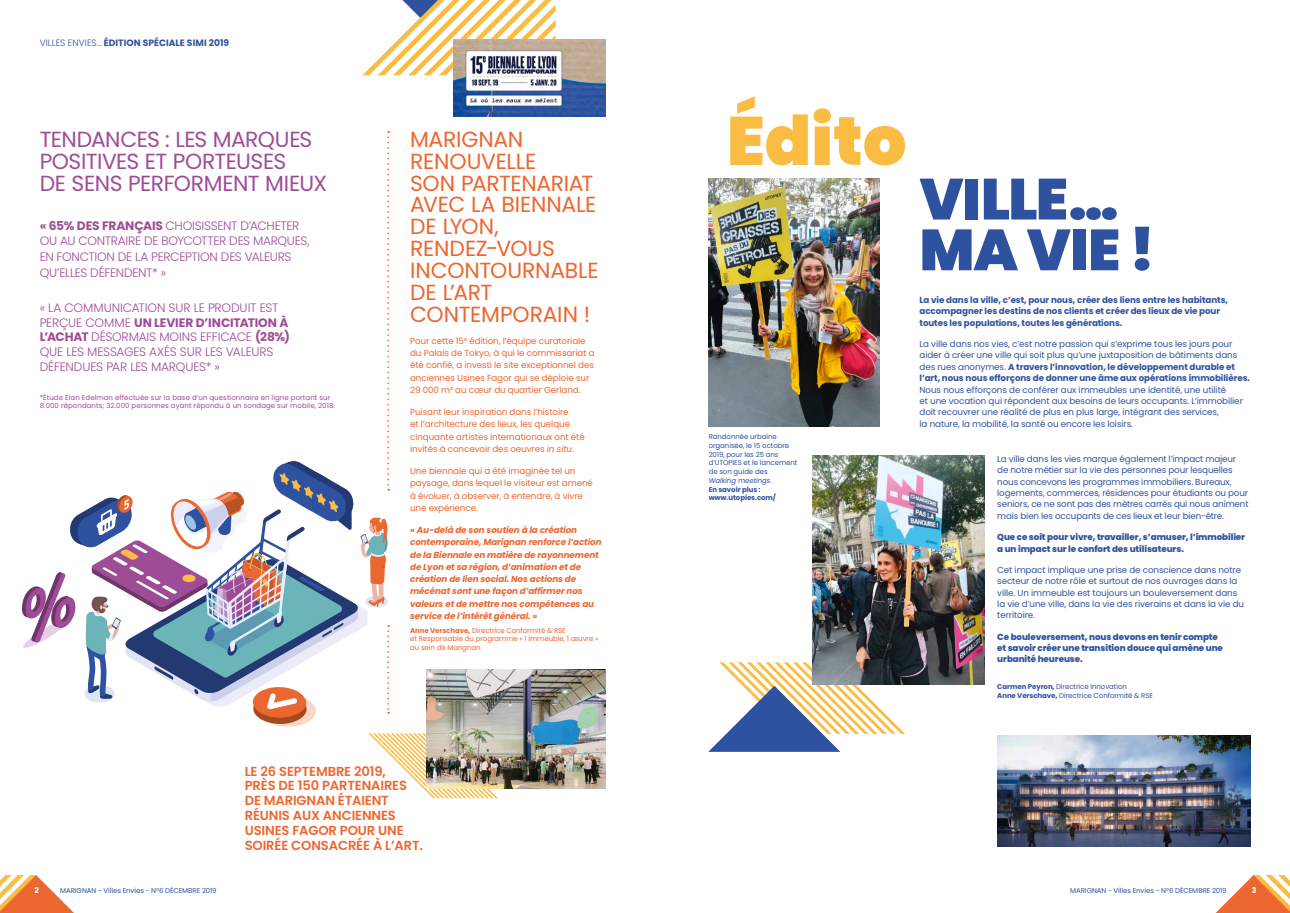
<style>
.page{position:relative;width:1290px;height:913px;background:#fff}
.page>*{position:absolute;margin:0;border:0;box-sizing:border-box;transform-origin:0 0}
.t1{font:900 68.25px "Poppins";color:#fbbc43}
.t2{font:900 57.75px/50.8px "Poppins";letter-spacing:-.02em;color:#2f52a0}
.t3{font:21.88px/21.9px "Poppins";letter-spacing:-.01em;color:#ec6730}
.t4{font:21.88px/21.9px "Poppins";letter-spacing:-.025em;color:#9f4c97}
.t5{font:600 13.12px/14.9px "Poppins";letter-spacing:-.01em;color:#ec6730}
.t6{font:300 12.25px/14.9px "Poppins";letter-spacing:-.02em;color:#9f4c97}
.t7{font:700 9.19px "Poppins";letter-spacing:.005em;color:#2f52a0}
.t8{font:8.75px/11.4px "Poppins";letter-spacing:-.01em;color:#2f52a0}
.t9{font:8.75px/12.2px "Poppins";letter-spacing:-.01em;color:#ec6730}
.t10{font:italic 700 8.75px/12.2px "Poppins";letter-spacing:-.01em;color:#ec6730}
.t11{font:800 8.75px/11.4px "Poppins";letter-spacing:-.01em;color:#2f52a0}
.t12{font:700 8.75px/11.4px "Poppins";letter-spacing:-.01em;color:#2f52a0}
.t13{font:700 7.88px "Poppins";color:#fff}
.t14{font:7px/8.8px "Poppins";letter-spacing:-.01em;color:#2f52a0}
.t15{font:7px/8.8px "Poppins";letter-spacing:.01em;color:#9f4c97}
.t16{font:7px/8.8px "Poppins";letter-spacing:-.01em;color:#ec6730}
.s1{font-weight:300}
.s2{font-weight:700}
.s3{font-style:italic}
</style>
<div class="page">
<svg style="left:708px;top:662px;width:197px;height:90px"></svg>
<svg style="left:368px;top:733px;width:130px;height:65px"></svg>
<img style="left:813px;top:456px;width:171px;height:228px">
<img style="left:427px;top:669px;width:178px;height:119px">
<svg style="left:0;top:875px;width:74px;height:38px"></svg>
<svg style="left:1215px;top:875px;width:75px;height:38px"></svg>
<svg style="left:363px;top:0;width:193px;height:75px"></svg>
<svg style="left:22px;top:131px;width:367px;height:596px"></svg>
<img style="left:709px;top:179px;width:171px;height:248px">
<img style="left:997px;top:735px;width:253px;height:111px">
<img style="left:454px;top:40px;width:151px;height:77px">
<p class="t7" style="left:40px;top:38px;width:191px"><span class="s1">VILLES ENVIES…</span> ÉDITION SPÉCIALE SIMI 2019</p>
<h3 class="t4" style="left:40px;top:128px;width:289px">TENDANCES : LES MARQUES<br>POSITIVES ET PORTEUSES<br>DE SENS PERFORMENT MIEUX</h3>
<h3 class="t6" style="left:40px;top:217px;width:271px;line-height:15.8px"><span class="s2">« 65% DES FRANÇAIS</span> CHOISISSENT D’ACHETER OU AU CONTRAIRE DE BOYCOTTER DES MARQUES, EN FONCTION DE LA PERCEPTION DES VALEURS QU’ELLES DÉFENDENT* »</h3>
<h3 class="t6" style="left:40px;top:300px;width:252px">« LA COMMUNICATION SUR LE PRODUIT EST PERÇUE COMME <span class="s2">UN LEVIER D’INCITATION À L’ACHAT</span> DÉSORMAIS MOINS EFFICACE <span class="s2">(28%)<br></span>QUE LES MESSAGES AXÉS SUR LES VALEURS DÉFENDUES PAR LES MARQUES* »</h3>
<p class="t15" style="left:40px;top:393px;width:297px">*Étude Elan Edelman effectuée sur la base d’un questionnaire en ligne portant sur<br>8.000 répondants; 32.000 personnes ayant répondu à un sondage sur mobile, 2018.</p>
<h3 class="t3" style="left:410px;top:128px;width:190px">MARIGNAN<br>RENOUVELLE<br>SON PARTENARIAT<br>AVEC LA BIENNALE<br>DE LYON,<br>RENDEZ-VOUS<br>INCONTOURNABLE<br>DE L’ART<br>CONTEMPORAIN !</h3>
<p class="t9" style="left:410px;top:335px;width:186px">Pour cette 15<sup>e</sup> édition, l’équipe curatoriale du Palais de Tokyo, à qui le commissariat a été confié, a investi le site exceptionnel des anciennes Usines Fagor qui se déploie sur 29 000 m² au cœur du quartier Gerland.</p>
<p class="t9" style="left:410px;top:406px;width:176px">Puisant leur inspiration dans l’histoire<br>et l’architecture des lieux, les quelque cinquante artistes internationaux ont été invités à concevoir des oeuvres <span class="s3">in situ</span>.</p>
<p class="t9" style="left:410px;top:465px;width:184px">Une biennale qui a été imaginée tel un paysage, dans lequel le visiteur est amené à évoluer, à observer, à entendre, à vivre une expérience.</p>
<p class="t10" style="left:410px;top:524px;width:193px">« Au-delà de son soutien à la création contemporaine, Marignan renforce l’action de la Biennale en matière de rayonnement de Lyon et sa région, d’animation et de création de lien social. Nos actions de mécénat sont une façon d’affirmer nos valeurs et de mettre nos compétences au service de l’intérêt général. »</p>
<p class="t16" style="left:410px;top:626px;width:190px"><span class="s2">Anne Verschave,</span> Directrice Conformité &amp; RSE<br>et Responsable du programme « 1 immeuble, 1 œuvre » au sein de Marignan</p>
<h3 class="t5" style="left:245px;top:763px;width:180px">LE 26 SEPTEMBRE 2019,<br>PRÈS DE 150 PARTENAIRES<br>DE MARIGNAN ÉTAIENT<br>RÉUNIS AUX ANCIENNES<br>USINES FAGOR POUR UNE<br>SOIRÉE CONSACRÉE À L’ART.</h3>
<h1 class="t1" style="left:727px;top:101px;width:181px">Édito</h1>
<p class="t14" style="left:709px;top:432px;width:90px">Randonnée urbaine organisée, le 15 octobre<br>2019, pour les 25 ans d’UTOPIES et le lancement de son guide des<br><span class="s3">Walking meetings</span>.<br><span class="s2">En savoir plus : www.utopies.com/</span></p>
<h2 class="t2" style="left:919px;top:174px;width:237px">VILLE…<br>MA VIE !</h2>
<p class="t12" style="left:919px;top:294px;width:310px">La vie dans la ville, c’est, pour nous, créer des liens entre les habitants, accompagner les destins de nos clients et créer des lieux de vie pour toutes les populations, toutes les générations.</p>
<p class="t8" style="left:919px;top:338px;width:332px">La ville dans nos vies, c’est notre passion qui s’exprime tous les jours pour aider à créer une ville qui soit plus qu’une juxtaposition de bâtiments dans des rues anonymes. <span class="s2">A travers l’innovation, le développement durable et l’art, nous nous efforçons de donner une âme aux opérations immobilières.</span></p>
<p class="t8" style="left:919px;top:384px;width:325px">Nous nous efforçons de conférer aux immeubles une identité, une utilité<br>et une vocation qui répondent aux besoins de leurs occupants. L’immobilier doit recouvrer une réalité de plus en plus large, intégrant des services,<br>la nature, la mobilité, la santé ou encore les loisirs.</p>
<p class="t8" style="left:997px;top:453px;width:253px">La ville dans les vies marque également l’impact majeur de notre métier sur la vie des personnes pour lesquelles nous concevons les programmes immobiliers. Bureaux, logements, commerces, résidences pour étudiants ou pour seniors, ce ne sont pas des mètres carrés qui nous animent mais bien les occupants de ces lieux et leur bien-être.</p>
<p class="t11" style="left:997px;top:531px;width:249px">Que ce soit pour vivre, travailler, s’amuser, l’immobilier a un impact sur le confort des utilisateurs.</p>
<p class="t8" style="left:997px;top:564px;width:248px">Cet impact implique une prise de conscience dans notre secteur de notre rôle et surtout de nos ouvrages dans la ville. Un immeuble est toujours un bouleversement dans la vie d’une ville, dans la vie des riverains et dans la vie du territoire.</p>
<p class="t11" style="left:997px;top:631px;width:227px">Ce bouleversement, nous devons en tenir compte et savoir créer une transition douce qui amène une urbanité heureuse.</p>
<p class="t14" style="left:997px;top:682px;width:157px"><span class="s2">Carmen Peyron,</span> Directrice Innovation<br><span class="s2">Anne Verschave,</span> Directrice Conformité &amp; RSE</p>
<p class="t13" style="left:35px;top:886px;width:6px">2</p>
<p class="t14" style="left:60px;top:886px;width:158px">MARIGNAN - Villes Envies - N°6 DÉCEMBRE 2019</p>
<p class="t14" style="left:1070px;top:886px;width:158px">MARIGNAN - Villes Envies - N°6 DÉCEMBRE 2019</p>
<p class="t13" style="left:1252px;top:886px;width:6px">3</p>
</div>
